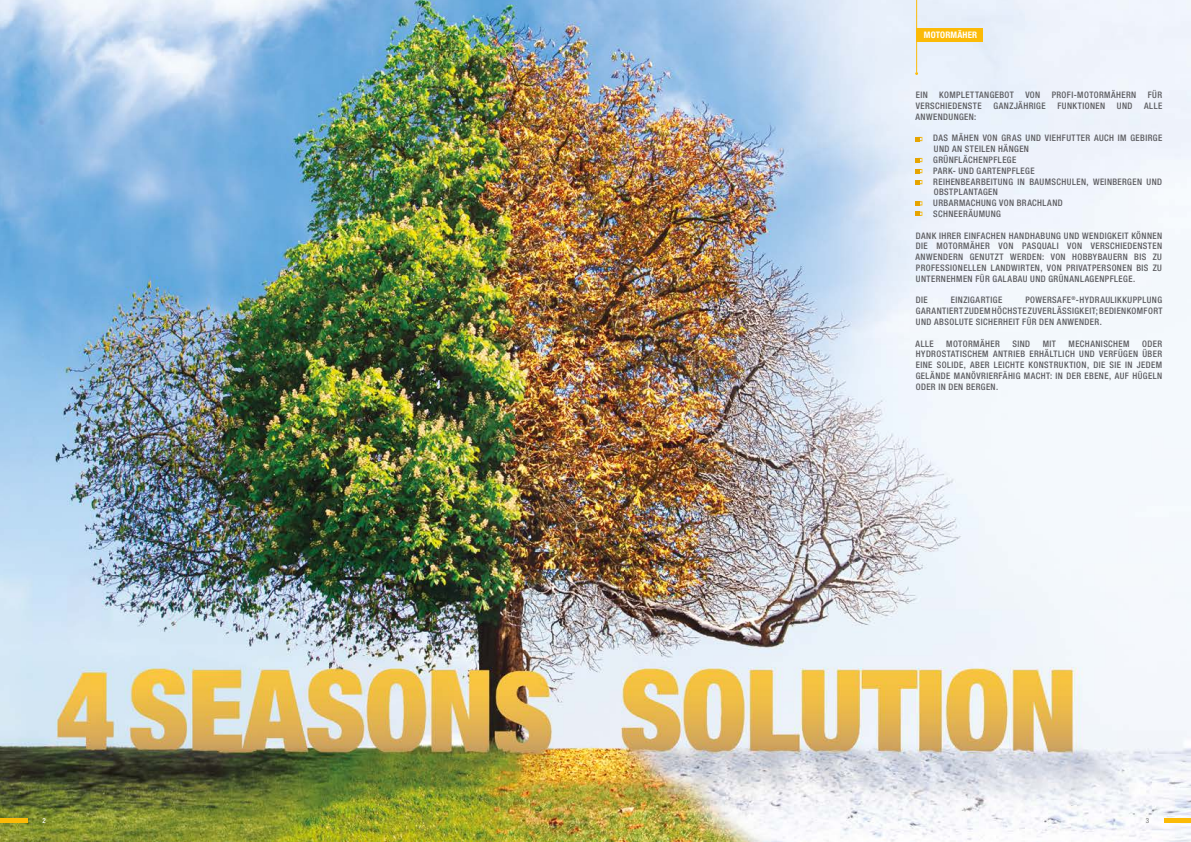
<style>
.page{position:relative;width:1191px;height:842px;background:#fff}
.page>*{position:absolute;margin:0;border:0;box-sizing:border-box;transform-origin:0 0}
.t1{font:500 condensed 9px/10.8px "Helvetica Neue LTW1 G";letter-spacing:.045em;color:#5b5b5f;text-align:justify}
.t2{font:700 condensed 9px "Helvetica Neue LT Std";letter-spacing:.02em;color:#fff}
.t3{font:500 condensed 7px "Helvetica Neue LT Std";color:#fff}
.t4{font:condensed 7px "Helvetica Neue LT Std";color:#706f6f}
</style>
<div class="page">
<img style="left:0;top:0;width:1191px;height:842px">
<div style="left:916px;top:28px;width:66px;height:13px;background:#fbba07"></div>
<hr style="left:916px;top:0;width:1px;height:72px;background:#fbba07">
<svg style="left:915px;top:137px;width:7px;height:4px"></svg>
<svg style="left:915px;top:158px;width:7px;height:4px"></svg>
<svg style="left:915px;top:169px;width:7px;height:4px"></svg>
<svg style="left:915px;top:180px;width:7px;height:4px"></svg>
<svg style="left:915px;top:201px;width:7px;height:5px"></svg>
<svg style="left:915px;top:212px;width:7px;height:4px"></svg>
<hr style="left:1164px;top:819px;width:27px;height:4px;background:#fbba07">
<hr style="left:0;top:819px;width:27px;height:4px;background:#fbba07">
<p class="t2" style="left:924px;top:29px;width:55px">MOTORMÄHER</p>
<p class="t1" style="left:916px;top:89px;width:14px">EIN</p>
<p class="t1" style="left:939px;top:89px;width:76px">KOMPLETTANGEBOT</p>
<p class="t1" style="left:1025px;top:89px;width:16px">VON</p>
<p class="t1" style="left:1051px;top:89px;width:86px">PROFI-MOTORMÄHERN</p>
<p class="t1" style="left:1147px;top:89px;width:16px">FÜR</p>
<p class="t1" style="left:915px;top:100px;width:67px">VERSCHIEDENSTE</p>
<p class="t1" style="left:993px;top:100px;width:54px">GANZJÄHRIGE</p>
<p class="t1" style="left:1057px;top:100px;width:49px">FUNKTIONEN</p>
<p class="t1" style="left:1116px;top:100px;width:17px">UND</p>
<p class="t1" style="left:1144px;top:100px;width:20px">ALLE</p>
<p class="t1" style="left:915px;top:111px;width:62px">ANWENDUNGEN:</p>
<p class="t1" style="left:933px;top:133px;width:230px;text-align:left">DAS MÄHEN VON GRAS UND VIEHFUTTER AUCH IM GEBIRGE<br>UND AN STEILEN HÄNGEN<br>GRÜNFLÄCHENPFLEGE<br>PARK- UND GARTENPFLEGE<br>REIHENBEARBEITUNG IN BAUMSCHULEN, WEINBERGEN UND<br>OBSTPLANTAGEN<br>URBARMACHUNG VON BRACHLAND<br>SCHNEERÄUMUNG</p>
<p class="t1" style="left:915px;top:230px;width:248px">DANK IHRER EINFACHEN HANDHABUNG UND WENDIGKEIT KÖNNEN DIE MOTORMÄHER VON PASQUALI VON VERSCHIEDENSTEN ANWENDERN GENUTZT WERDEN: VON HOBBYBAUERN BIS ZU PROFESSIONELLEN LANDWIRTEN, VON PRIVATPERSONEN BIS ZU UNTERNEHMEN FÜR GALABAU UND GRÜNANLAGENPFLEGE.</p>
<p class="t1" style="left:916px;top:295px;width:13px">DIE</p>
<p class="t1" style="left:951px;top:295px;width:53px">EINZIGARTIGE</p>
<p class="t1" style="left:915px;top:295px;width:248px;text-indent:110px">POWERSAFE<sup>®</sup>-HYDRAULIKKUPPLUNG GARANTIERT ZUDEM HÖCHSTE ZUVERLÄSSIGKEIT; BEDIENKOMFORT UND ABSOLUTE SICHERHEIT FÜR DEN ANWENDER.</p>
<p class="t1" style="left:915px;top:338px;width:20px">ALLE</p>
<p class="t1" style="left:946px;top:338px;width:55px">MOTORMÄHER</p>
<p class="t1" style="left:1012px;top:338px;width:19px">SIND</p>
<p class="t1" style="left:1042px;top:338px;width:15px">MIT</p>
<p class="t1" style="left:1068px;top:338px;width:62px">MECHANISCHEM</p>
<p class="t1" style="left:915px;top:338px;width:248px;text-indent:226px">ODER HYDROSTATISCHEM ANTRIEB ERHÄLTLICH UND VERFÜGEN ÜBER EINE SOLIDE, ABER LEICHTE KONSTRUKTION, DIE SIE IN JEDEM GELÄNDE MANÖVRIERFÄHIG MACHT: IN DER EBENE, AUF HÜGELN ODER IN DEN BERGEN.</p>
<p class="t3" style="left:43px;top:816px;width:5px">2</p>
<p class="t4" style="left:1145px;top:817px;width:5px">3</p>
</div>
